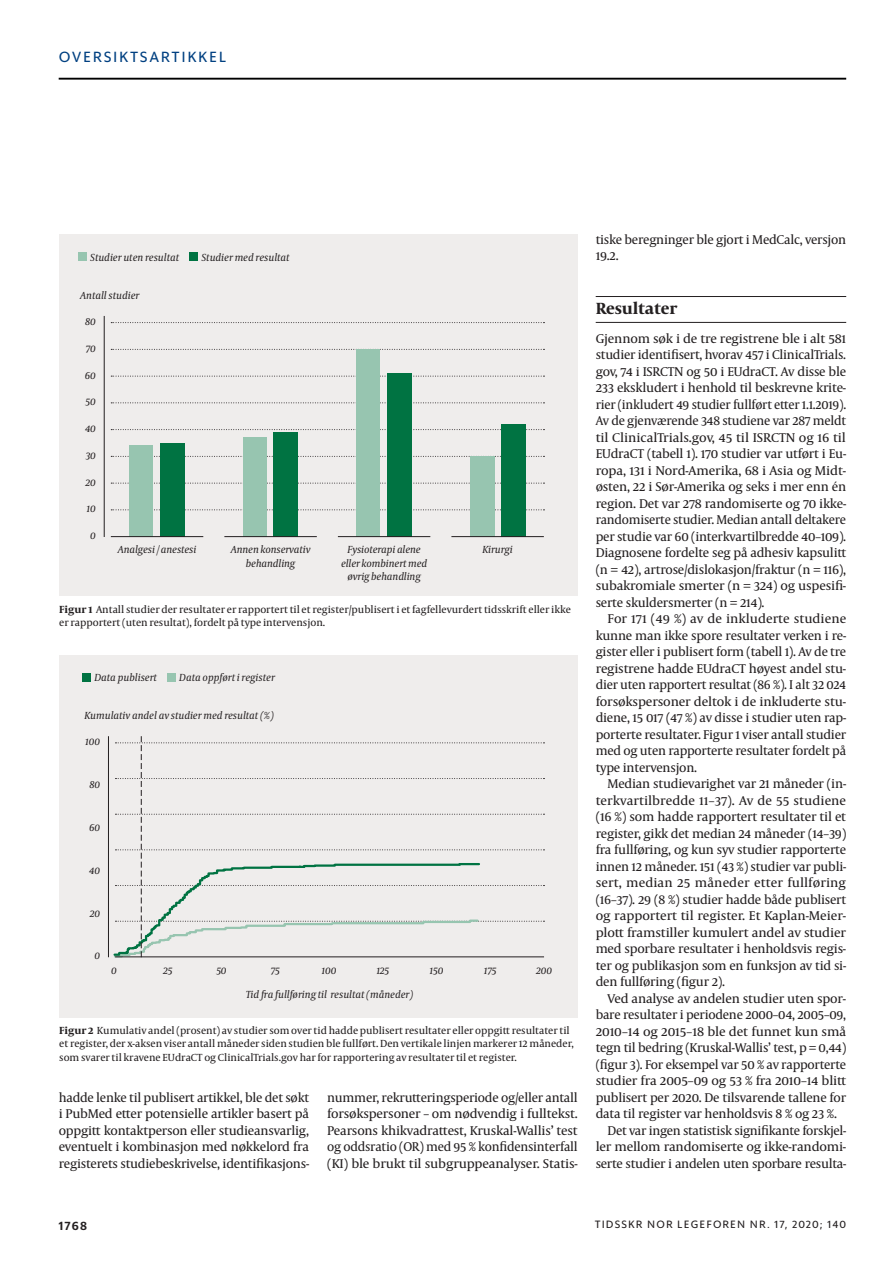
<style>
.page{position:relative;width:893px;height:1263px;background:#fff}
.page>*{position:absolute;margin:0;border:0;box-sizing:border-box;transform-origin:0 0}
.t1{font:700 16.5px "Capitolium News 2";letter-spacing:-.01em;color:#231f20}
.t2{font:15px "Sanomat Sans Text";letter-spacing:.11em;color:#014081}
.t3{font:12.9px/16.5px "Capitolium News 2";letter-spacing:-.02em;color:#231f20;text-align:justify}
.t4{font:600 12.3px "Sanomat Sans Text";color:#231f20}
.t5{font:10.8px "Sanomat Sans Text";letter-spacing:.1em;color:#231f20}
.t6{font:10.5px/13.5px "Capitolium News 2";letter-spacing:-.005em;color:#231f20}
.t7{font:italic 10.5px/13.5px "Capitolium News 2";letter-spacing:-.005em;color:#231f20;text-align:center}
.s1{font-weight:700}
</style>
<div class="page">
<hr style="left:59px;top:78px;width:787px;height:2px;background:#000">
<div style="left:59px;top:235px;width:519px;height:361px;background:#efedec"></div>
<svg style="left:111px;top:509px;width:433px;height:1px"></svg>
<svg style="left:111px;top:483px;width:433px;height:1px"></svg>
<svg style="left:111px;top:322px;width:433px;height:1px"></svg>
<svg style="left:111px;top:402px;width:433px;height:1px"></svg>
<svg style="left:111px;top:376px;width:433px;height:1px"></svg>
<svg style="left:111px;top:349px;width:433px;height:1px"></svg>
<svg style="left:111px;top:456px;width:433px;height:1px"></svg>
<svg style="left:111px;top:429px;width:433px;height:1px"></svg>
<div style="left:78px;top:253px;width:9px;height:8px;background:#97c5b0"></div>
<div style="left:189px;top:253px;width:9px;height:8px;background:#007342"></div>
<div style="left:470px;top:456px;width:25px;height:80px;background:#97c5b0"></div>
<div style="left:501px;top:424px;width:24px;height:112px;background:#007342"></div>
<div style="left:356px;top:349px;width:24px;height:187px;background:#97c5b0"></div>
<div style="left:387px;top:373px;width:25px;height:163px;background:#007342"></div>
<div style="left:243px;top:437px;width:23px;height:99px;background:#97c5b0"></div>
<div style="left:274px;top:432px;width:24px;height:104px;background:#007342"></div>
<div style="left:129px;top:445px;width:24px;height:91px;background:#97c5b0"></div>
<div style="left:160px;top:443px;width:25px;height:93px;background:#007342"></div>
<hr style="left:104px;top:316px;width:1px;height:221px;background:#231f20">
<hr style="left:111px;top:536px;width:92px;height:1px;background:#231f20">
<hr style="left:224px;top:536px;width:93px;height:1px;background:#231f20">
<hr style="left:338px;top:536px;width:92px;height:1px;background:#231f20">
<hr style="left:451px;top:536px;width:93px;height:1px;background:#231f20">
<div style="left:59px;top:655px;width:519px;height:362px;background:#efedec"></div>
<div style="left:82px;top:673px;width:9px;height:8px;background:#007342"></div>
<div style="left:167px;top:673px;width:9px;height:8px;background:#97c5b0"></div>
<hr style="left:108px;top:736px;width:1px;height:221px;background:#231f20">
<svg style="left:113px;top:736px;width:431px;height:222px"></svg>
<hr style="left:115px;top:956px;width:429px;height:1px;background:#231f20">
<hr style="left:596px;top:296px;width:250px;height:1px;background:#231f20">
<hr style="left:596px;top:322px;width:250px;height:1px;background:#231f20">
<p class="t2" style="left:59px;top:46px;width:169px">OVERSIKTSARTIKKEL</p>
<p class="t7" style="left:90px;top:250px;width:90px">Studier uten resultat</p>
<p class="t7" style="left:201px;top:250px;width:90px">Studier med resultat</p>
<p class="t7" style="left:80px;top:288px;width:61px">Antall studier</p>
<p class="t7" style="left:85px;top:314px;width:12px">80</p>
<p class="t7" style="left:86px;top:341px;width:12px">70</p>
<p class="t7" style="left:85px;top:368px;width:13px">60</p>
<p class="t7" style="left:86px;top:394px;width:12px">50</p>
<p class="t7" style="left:85px;top:421px;width:12px">40</p>
<p class="t7" style="left:86px;top:448px;width:12px">30</p>
<p class="t7" style="left:85px;top:475px;width:12px">20</p>
<p class="t7" style="left:87px;top:502px;width:11px">10</p>
<p class="t7" style="left:90px;top:528px;width:7px">0</p>
<p class="t7" style="left:118px;top:543px;width:80px">Analgesi / anestesi</p>
<p class="t7" style="left:231px;top:543px;width:81px">Annen konservativ behandling</p>
<p class="t7" style="left:341px;top:543px;width:88px">Fysioterapi alene eller kombinert med øvrig behandling</p>
<p class="t7" style="left:483px;top:543px;width:32px">Kirurgi</p>
<p class="t6" style="left:59px;top:602px;width:513px"><span class="s1">Figur 1</span> Antall studier der resultater er rapportert til et register/publisert i et fagfellevurdert tidsskrift eller ikke er rapportert (uten resultat), fordelt på type intervensjon.</p>
<p class="t7" style="left:94px;top:670px;width:64px">Data publisert</p>
<p class="t7" style="left:179px;top:670px;width:97px">Data oppført i register</p>
<p class="t7" style="left:85px;top:709px;width:191px">Kumulativ andel av studier med resultat (%)</p>
<p class="t7" style="left:85px;top:734px;width:17px">100</p>
<p class="t7" style="left:89px;top:777px;width:12px">80</p>
<p class="t7" style="left:89px;top:820px;width:13px">60</p>
<p class="t7" style="left:89px;top:863px;width:12px">40</p>
<p class="t7" style="left:90px;top:906px;width:12px">20</p>
<p class="t7" style="left:94px;top:948px;width:7px">0</p>
<p class="t7" style="left:111px;top:963px;width:7px">0</p>
<p class="t7" style="left:163px;top:963px;width:11px">25</p>
<p class="t7" style="left:216px;top:963px;width:12px">50</p>
<p class="t7" style="left:271px;top:963px;width:11px">75</p>
<p class="t7" style="left:322px;top:963px;width:16px">100</p>
<p class="t7" style="left:376px;top:963px;width:14px">125</p>
<p class="t7" style="left:430px;top:963px;width:15px">150</p>
<p class="t7" style="left:484px;top:963px;width:14px">175</p>
<p class="t7" style="left:536px;top:963px;width:18px">200</p>
<p class="t7" style="left:246px;top:987px;width:169px">Tid fra fullføring til resultat (måneder)</p>
<p class="t6" style="left:59px;top:1023px;width:516px"><span class="s1">Figur 2</span> Kumulativ andel (prosent) av studier som over tid hadde publisert resultater eller oppgitt resultater til et register, der x-aksen viser antall måneder siden studien ble fullført. Den vertikale linjen markerer 12 måneder, som svarer til kravene EUdraCT og ClinicalTrials.gov har for rapportering av resultater til et register.</p>
<p class="t3" style="left:59px;top:1089px;width:252px">hadde lenke til publisert artikkel, ble det søkt i PubMed eter potensielle artikler basert på oppgitt kontaktperson eller studieansvarlig, eventuelt i kombinasjon med nøkkelord fra registerets studiebeskrivelse, identifikasjons-</p>
<p class="t3" style="left:327px;top:1089px;width:252px">nummer, rekruteringsperiode og/eller antall forsøkspersoner – om nødvendig i fulltekst.<br>Pearsons khikvadratest, Kruskal-Wallis’ test og oddsratio (OR) med 95 % konfidensinterfall (KI) ble brukt til subgruppeanalyser. Statis--</p>
<p class="t3" style="left:596px;top:231px;width:252px">tiske beregninger ble gjort i MedCalc, versjon<br>19.2.</p>
<p class="t1" style="left:596px;top:297px;width:83px">Resultater</p>
<p class="t3" style="left:596px;top:330px;width:252px;text-align:left">Gjennom søk i de tre registrene ble i alt 581 studier identifisert, hvorav 457 i ClinicalTrials. gov, 74 i ISRCTN og 50 i EUdraCT. Av disse ble 233 ekskludert i henhold til beskrevne krite-- rier (inkludert 49 studier fullført eter 1.1.2019).<br>Av de gjenværende 348 studiene var 287 meldt til ClinicalTrials.gov, 45 til ISRCTN og 16 til EUdraCT (tabell 1). 170 studier var utført i Eu&shy;ropa, 131 i Nord-Amerika, 68 i Asia og Midt-- østen, 22 i Sør-Amerika og seks i mer enn én region. Det var 278 randomiserte og 70 ikke&shy;randomiserte studier. Median antall deltakere per studie var 60 (interkvartilbredde 40 – 109).<br>Diagnosene fordelte seg på adhesiv kapsulitt (n = 42), artrose/dislokasjon/fraktur (n = 116), subakromiale smerter (n = 324) og uspesifi-- serte skuldersmerter (n = 214).</p>
<p class="t3" style="left:596px;top:610px;width:252px;text-align:left;text-indent:12px">For 171 (49 %) av de inkluderte studiene kunne man ikke spore resultater verken i re&shy;gister eller i publisert form (tabell 1). Av de tre registrene hadde EUdraCT høyest andel stu-- dier uten rapportert resultat (86 %). I alt 32 024 forsøkspersoner deltok i de inkluderte stu-- diene, 15 017 (47 %) av disse i studier uten rap&shy;porterte resultater. Figur 1 viser antall studier med og uten rapporterte resultater fordelt på type intervensjon.</p>
<p class="t3" style="left:596px;top:775px;width:252px;text-indent:12px">Median studievarighet var 21 måneder (in&shy;terkvartilbredde 11 – 37). Av de 55 studiene (16 %) som hadde rapportert resultater til et register, gikk det median 24 måneder (14 – 39) fra fullføring, og kun syv studier rapporterte innen 12 måneder. 151 (43 %) studier var publi&shy;sert, median 25 måneder etter fullføring (16 – 37). 29 (8 %) studier hadde både publisert og rapportert til register. Et Kaplan-Meier&shy;plott framstiller kumulert andel av studier med sporbare resultater i henholdsvis regis&shy;ter og publikasjon som en funksjon av tid si&shy;den fullføring (figur 2).</p>
<p class="t3" style="left:608px;top:990px;width:238px">Ved analyse av andelen studier uten spor--</p>
<p class="t3" style="left:596px;top:1006px;width:252px">bare resultater i periodene 2000 – 04, 2005 – 09,</p>
<p class="t3" style="left:596px;top:1023px;width:252px">2010 – 14 og 2015 – 18 ble det funnet kun små</p>
<p class="t3" style="left:596px;top:1039px;width:252px">tegn til bedring (Kruskal-Wallis’ test, p = 0,44)</p>
<p class="t3" style="left:596px;top:1056px;width:252px">(figur 3). For eksempel var 50 % av rapporterte</p>
<p class="t3" style="left:596px;top:1072px;width:247px">studier fra 2005 – 09 og 53 % fra 2010 – 14 blitt</p>
<p class="t3" style="left:596px;top:1089px;width:252px">publisert per 2020. De tilsvarende tallene for</p>
<p class="t3" style="left:596px;top:1105px;width:243px">data til register var henholdsvis 8 % og 23 %.</p>
<p class="t3" style="left:608px;top:1122px;width:240px">Det var ingen statistisk signifikante forskjel-</p>
<p class="t3" style="left:596px;top:1138px;width:250px">ler mellom randomiserte og ikke-randomi--</p>
<p class="t3" style="left:596px;top:1155px;width:252px">serte studier i andelen uten sporbare resulta-</p>
<p class="t4" style="left:59px;top:1216px;width:30px">1768</p>
<p class="t5" style="left:595px;top:1216px;width:253px">TIDSSKR NOR LEGEFOREN NR. 17, 2020; 140</p>
</div>
